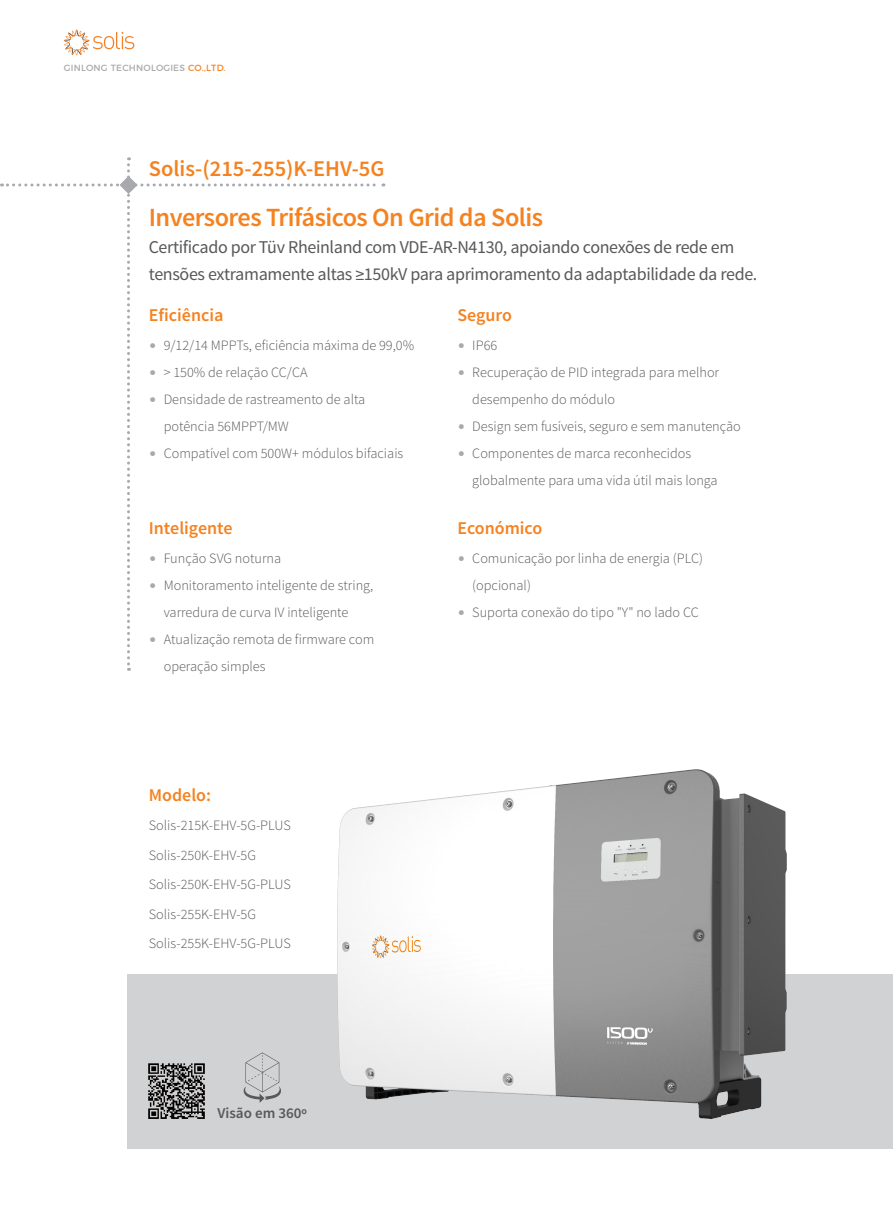
<style>
.page{position:relative;width:893px;height:1212px;background:#fff}
.page>*{position:absolute;margin:0;border:0;box-sizing:border-box;transform-origin:0 0}
.t1{font:600 26.25px "Source Sans Pro";letter-spacing:-.02em;color:#f58220}
.t2{font:600 22.5px "Source Sans Pro";color:#f58220}
.t3{font:18px/27px "Source Sans Pro";letter-spacing:-.02em;color:#57585a}
.t4{font:600 18px "Source Sans Pro";color:#f58220}
.t5{font:600 15px "Source Sans Pro";color:#57585a}
.t6{font:300 14.25px/27px "Source Sans Pro";color:#57585a}
.t7{font:9px "Montserrat";letter-spacing:.025em;color:#a8a9ad}
.s1{color:#f58220}
.s2{color:#a8a9ad}
</style>
<div class="page">
<div style="left:128px;top:974px;width:765px;height:174px;background:#d1d2d4"></div>
<svg style="left:64px;top:30px;width:70px;height:25px"></svg>
<img style="left:149px;top:1063px;width:55px;height:55px">
<svg style="left:243px;top:1052px;width:38px;height:51px"></svg>
<img style="left:338px;top:770px;width:449px;height:348px">
<svg style="left:1px;top:157px;width:383px;height:514px"></svg>
<p class="t7" style="left:64px;top:61px;width:163px">GINLONG TECHNOLOGIES <span class="s1">CO.,LTD.</span></p>
<h2 class="t2" style="left:149px;top:154px;width:237px">Solis-(215-255)K-EHV-5G</h2>
<h1 class="t1" style="left:149px;top:201px;width:396px">Inversores Trifásicos On Grid da Solis</h1>
<p class="t3" style="left:149px;top:234px;width:610px">Certificado por Tüv Rheinland com VDE-AR-N4130, apoiando conexões de rede em tensões extramamente altas ≥150kV para aprimoramento da adaptabilidade da rede.</p>
<p class="t4" style="left:149px;top:304px;width:76px">Eficiência</p>
<p class="t6" style="left:149px;top:332px;width:267px"><span class="s2">•</span> 9/12/14 MPPTs, eficiência máxima de 99,0%</p>
<p class="t6" style="left:149px;top:359px;width:160px"><span class="s2">•</span> &gt; 150% de relação CC/CA</p>
<p class="t6" style="left:164px;top:386px;width:203px;text-indent:-15px"><span class="s2">•</span> Densidade de rastreamento de alta potência 56MPPT/MW</p>
<p class="t6" style="left:149px;top:440px;width:256px"><span class="s2">•</span> Compatível com 500W+ módulos bifaciais</p>
<p class="t4" style="left:149px;top:517px;width:85px">Inteligente</p>
<p class="t6" style="left:149px;top:545px;width:134px"><span class="s2">•</span> Função SVG noturna</p>
<p class="t6" style="left:164px;top:572px;width:211px;text-indent:-15px"><span class="s2">•</span> Monitoramento inteligente de string, varredura de curva IV inteligente</p>
<p class="t6" style="left:164px;top:626px;width:212px;text-indent:-15px"><span class="s2">•</span> Atualização remota de firmware com operação simples</p>
<p class="t4" style="left:457px;top:304px;width:56px">Seguro</p>
<p class="t6" style="left:457px;top:332px;width:41px"><span class="s2">•</span> IP66</p>
<p class="t6" style="left:472px;top:359px;width:248px;text-indent:-15px"><span class="s2">•</span> Recuperação de PID integrada para melhor desempenho do módulo</p>
<p class="t6" style="left:457px;top:413px;width:285px"><span class="s2">•</span> Design sem fusíveis, seguro e sem manutenção</p>
<p class="t6" style="left:472px;top:440px;width:247px;text-indent:-15px"><span class="s2">•</span> Componentes de marca reconhecidos globalmente para uma vida útil mais longa</p>
<p class="t4" style="left:457px;top:517px;width:86px">Económico</p>
<p class="t6" style="left:472px;top:545px;width:232px;text-indent:-15px"><span class="s2">•</span> Comunicação por linha de energia (PLC) (opcional)</p>
<p class="t6" style="left:457px;top:599px;width:243px"><span class="s2">•</span> Suporta conexão do tipo "Y" no lado CC</p>
<p class="t4" style="left:149px;top:784px;width:64px">Modelo:</p>
<p class="t6" style="left:149px;top:811px;width:144px;line-height:29.5px">Solis-215K-EHV-5G-PLUS<br>Solis-250K-EHV-5G<br>Solis-250K-EHV-5G-PLUS<br>Solis-255K-EHV-5G<br>Solis-255K-EHV-5G-PLUS</p>
<p class="t5" style="left:218px;top:1104px;width:91px">Visão em 360º</p>
</div>
